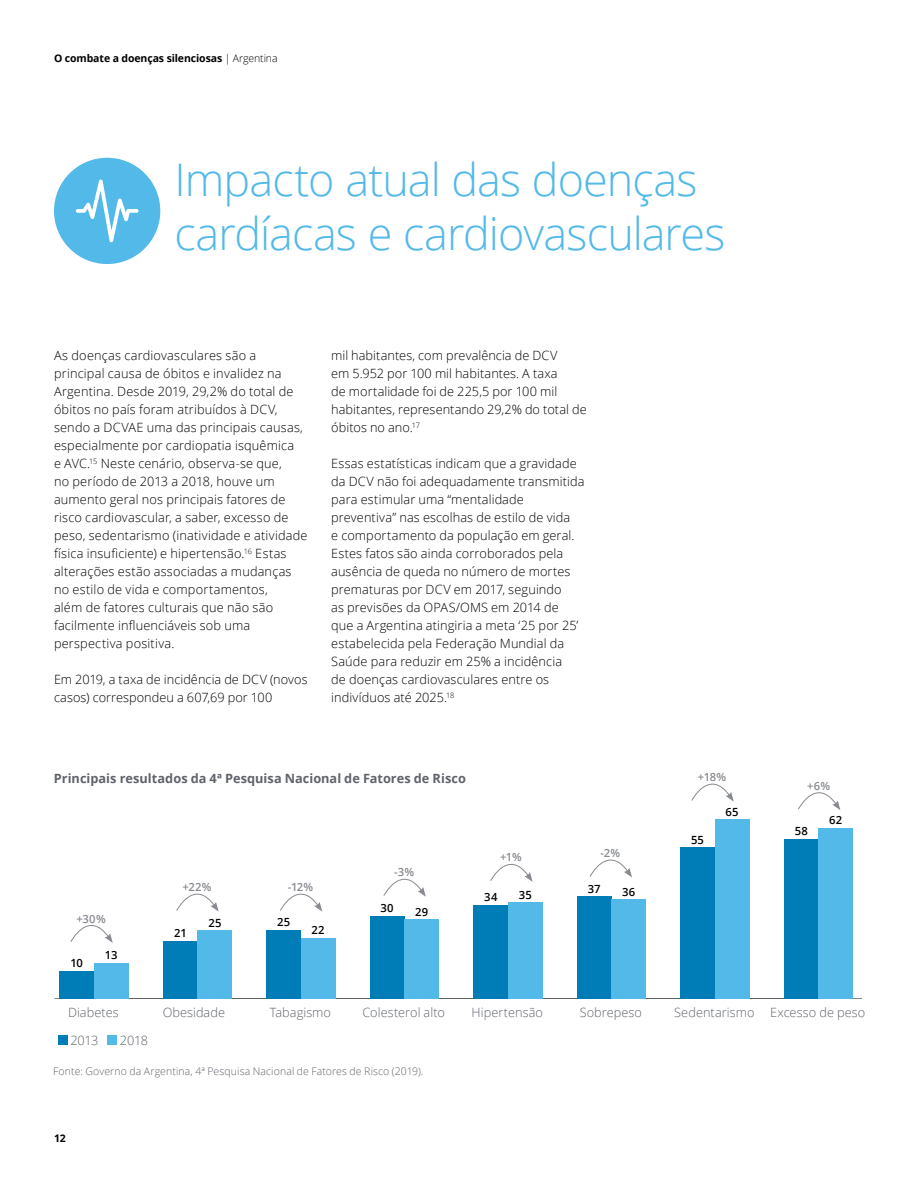
<style>
.page{position:relative;width:918px;height:1188px;background:#fff}
.page>*{position:absolute;margin:0;border:0;box-sizing:border-box;transform-origin:0 0}
.t1{font:300 45px/54px "Open Sans";letter-spacing:-.02em;color:#52b9e9}
.t2{font:300 12.75px/18px "Open Sans";letter-spacing:.01em;color:#000}
.t3{font:300 12.75px "Open Sans";letter-spacing:.005em;color:#5f636a}
.t4{font:700 12.75px "Open Sans";color:#5f636a}
.t5{font:600 11.25px "Open Sans";letter-spacing:.015em;color:#000}
.t6{font:600 11.25px "Open Sans";color:#878a8f}
.t7{font:300 10.5px "Open Sans";letter-spacing:.01em;color:#5f636a}
.t8{font:700 10.5px "Open Sans";letter-spacing:-.01em;color:#000}
.s1{font-weight:300}
</style>
<div class="page">
<svg style="left:54px;top:158px;width:106px;height:106px"></svg>
<div style="left:58px;top:1036px;width:9px;height:9px;background:#007db6"></div>
<div style="left:108px;top:1036px;width:9px;height:9px;background:#52b9e9"></div>
<hr style="left:70px;top:998px;width:792px;height:1px;background:#5f636a">
<hr style="left:54px;top:998px;width:794px;height:1px;background:#5f636a">
<div style="left:59px;top:971px;width:35px;height:28px;background:#007db6"></div>
<div style="left:94px;top:963px;width:34px;height:36px;background:#52b9e9"></div>
<div style="left:163px;top:941px;width:34px;height:58px;background:#007db6"></div>
<div style="left:197px;top:930px;width:35px;height:69px;background:#52b9e9"></div>
<div style="left:266px;top:930px;width:35px;height:69px;background:#007db6"></div>
<div style="left:301px;top:938px;width:34px;height:61px;background:#52b9e9"></div>
<div style="left:370px;top:916px;width:34px;height:83px;background:#007db6"></div>
<div style="left:404px;top:919px;width:35px;height:80px;background:#52b9e9"></div>
<div style="left:473px;top:905px;width:35px;height:94px;background:#007db6"></div>
<div style="left:508px;top:902px;width:34px;height:97px;background:#52b9e9"></div>
<div style="left:577px;top:897px;width:34px;height:102px;background:#007db6"></div>
<div style="left:611px;top:899px;width:35px;height:100px;background:#52b9e9"></div>
<div style="left:680px;top:847px;width:35px;height:152px;background:#007db6"></div>
<div style="left:715px;top:819px;width:34px;height:180px;background:#52b9e9"></div>
<div style="left:784px;top:839px;width:34px;height:160px;background:#007db6"></div>
<div style="left:818px;top:828px;width:35px;height:171px;background:#52b9e9"></div>
<svg style="left:70px;top:925px;width:43px;height:18px"></svg>
<svg style="left:176px;top:893px;width:43px;height:19px"></svg>
<svg style="left:280px;top:893px;width:42px;height:19px"></svg>
<svg style="left:383px;top:878px;width:43px;height:19px"></svg>
<svg style="left:490px;top:864px;width:43px;height:18px"></svg>
<svg style="left:589px;top:859px;width:43px;height:19px"></svg>
<svg style="left:691px;top:783px;width:43px;height:19px"></svg>
<svg style="left:798px;top:792px;width:42px;height:18px"></svg>
<p class="t8" style="left:54px;top:51px;width:225px">O combate a doenças silenciosas <span class="s1">| Argentina</span></p>
<h1 class="t1" style="left:174px;top:151px;width:552px">Impacto atual das doenças cardíacas e cardiovasculares</h1>
<p class="t2" style="left:54px;top:346px;width:255px">As doenças cardiovasculares são a principal causa de óbitos e invalidez na Argentina. Desde 2019, 29,2% do total de óbitos no país foram atribuídos à DCV, sendo a DCVAE uma das principais causas, especialmente por cardiopatia isquêmica<br>e AVC.<sup>15</sup> Neste cenário, observa-se que,<br>no período de 2013 a 2018, houve um aumento geral nos principais fatores de risco cardiovascular, a saber, excesso de peso, sedentarismo (inatividade e atividade física insuficiente) e hipertensão.<sup>16</sup> Estas alterações estão associadas a mudanças no estilo de vida e comportamentos,<br>além de fatores culturais que não são facilmente influenciáveis sob uma perspectiva positiva.</p>
<p class="t2" style="left:54px;top:670px;width:255px">Em 2019, a taxa de incidência de DCV (novos casos) correspondeu a 607,69 por 100</p>
<p class="t2" style="left:331px;top:346px;width:257px">mil habitantes, com prevalência de DCV<br>em 5.952 por 100 mil habitantes. A taxa<br>de mortalidade foi de 225,5 por 100 mil habitantes, representando 29,2% do total de óbitos no ano.<sup>17</sup></p>
<p class="t2" style="left:331px;top:454px;width:255px">Essas estatísticas indicam que a gravidade da DCV não foi adequadamente transmitida para estimular uma “mentalidade preventiva” nas escolhas de estilo de vida<br>e comportamento da população em geral.<br>Estes fatos são ainda corroborados pela ausência de queda no número de mortes prematuras por DCV em 2017, seguindo<br>as previsões da OPAS/OMS em 2014 de<br>que a Argentina atingiria a meta ‘25 por 25’ estabelecida pela Federação Mundial da Saúde para reduzir em 25% a incidência<br>de doenças cardiovasculares entre os indivíduos até 2025.<sup>18</sup></p>
<p class="t4" style="left:54px;top:770px;width:413px">Principais resultados da 4ª Pesquisa Nacional de Fatores de Risco</p>
<p class="t6" style="left:76px;top:911px;width:31px">+30%</p>
<p class="t5" style="left:70px;top:955px;width:14px">10</p>
<p class="t5" style="left:105px;top:947px;width:14px">13</p>
<p class="t6" style="left:182px;top:879px;width:30px">+22%</p>
<p class="t6" style="left:288px;top:879px;width:27px">-12%</p>
<p class="t5" style="left:174px;top:925px;width:14px">21</p>
<p class="t5" style="left:208px;top:915px;width:15px">25</p>
<p class="t5" style="left:277px;top:914px;width:15px">25</p>
<p class="t5" style="left:312px;top:922px;width:15px">22</p>
<p class="t6" style="left:394px;top:864px;width:22px">-3%</p>
<p class="t5" style="left:381px;top:900px;width:15px">30</p>
<p class="t5" style="left:415px;top:904px;width:15px">29</p>
<p class="t6" style="left:500px;top:850px;width:23px">+1%</p>
<p class="t6" style="left:600px;top:845px;width:21px">-2%</p>
<p class="t5" style="left:484px;top:889px;width:15px">34</p>
<p class="t5" style="left:588px;top:881px;width:15px">37</p>
<p class="t5" style="left:519px;top:887px;width:15px">35</p>
<p class="t5" style="left:622px;top:884px;width:15px">36</p>
<p class="t6" style="left:698px;top:769px;width:30px">+18%</p>
<p class="t5" style="left:691px;top:832px;width:14px">55</p>
<p class="t5" style="left:725px;top:804px;width:15px">65</p>
<p class="t6" style="left:807px;top:778px;width:24px">+6%</p>
<p class="t5" style="left:795px;top:823px;width:15px">58</p>
<p class="t5" style="left:829px;top:812px;width:15px">62</p>
<p class="t3" style="left:68px;top:1004px;width:52px">Diabetes</p>
<p class="t3" style="left:163px;top:1004px;width:64px">Obesidade</p>
<p class="t3" style="left:270px;top:1004px;width:63px">Tabagismo</p>
<p class="t3" style="left:363px;top:1004px;width:84px">Colesterol alto</p>
<p class="t3" style="left:472px;top:1004px;width:73px">Hipertensão</p>
<p class="t3" style="left:580px;top:1004px;width:64px">Sobrepeso</p>
<p class="t3" style="left:674px;top:1004px;width:193px">Sedentarismo Excesso de peso</p>
<p class="t3" style="left:70px;top:1031px;width:29px">2013</p>
<p class="t3" style="left:120px;top:1031px;width:30px">2018</p>
<p class="t7" style="left:53px;top:1064px;width:372px">Fonte: Governo da Argentina, 4ª Pesquisa Nacional de Fatores de Risco (2019).</p>
<p class="t8" style="left:54px;top:1131px;width:13px">12</p>
</div>
